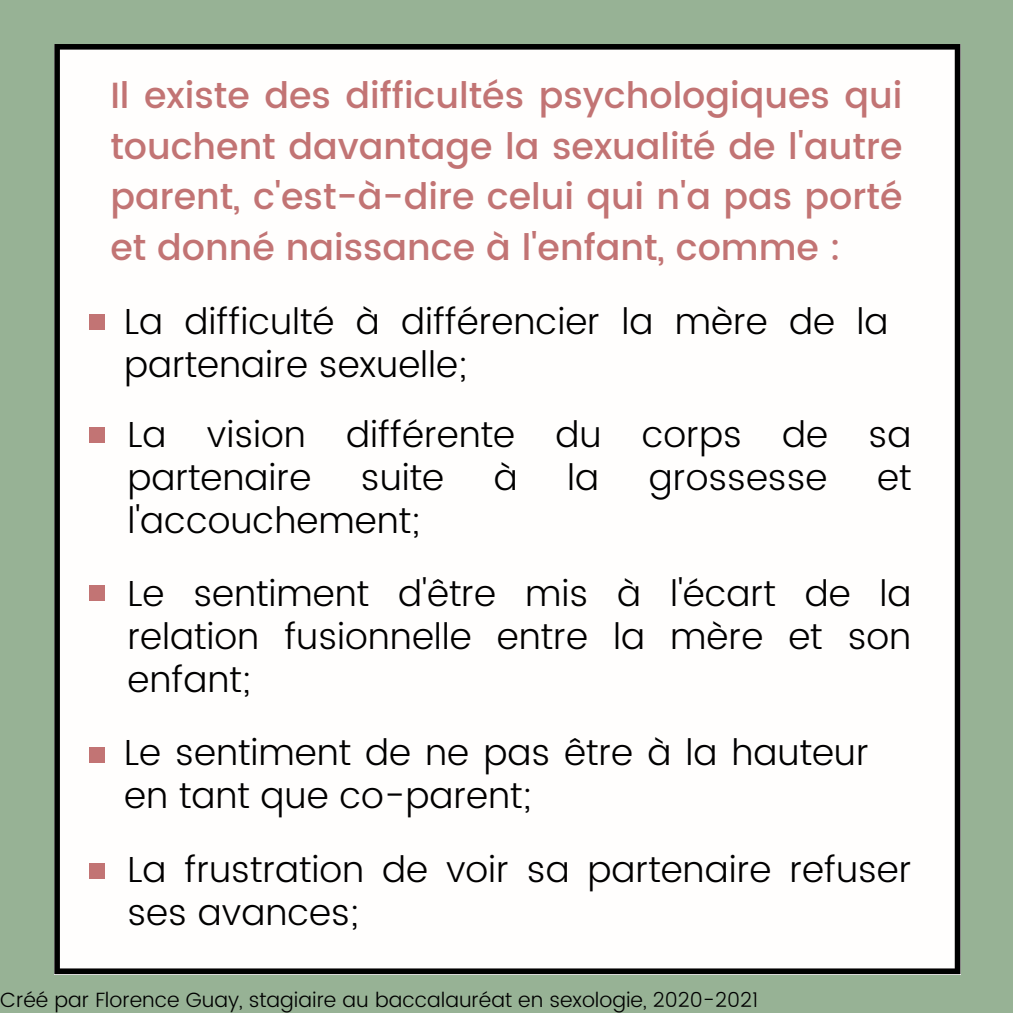
<style>
.page{position:relative;width:1013px;height:1013px;background:#fff}
.page>*{position:absolute;margin:0;border:0;box-sizing:border-box;transform-origin:0 0}
.t1{font:500 36.38px/50.8px "Poppins";color:#c27474;text-align:justify}
.t2{font:300 36.25px/43.1px "Poppins";color:#000}
.t3{font:300 20.62px "Poppins";color:#000}
</style>
<div class="page">
<div style="left:0;top:0;width:1012px;height:1012px;background:#97b295"></div>
<div style="left:54px;top:44px;width:906px;height:930px;background:#fffefd"></div>
<div style="left:89px;top:314px;width:15px;height:16px;background:#c27474"></div>
<div style="left:89px;top:427px;width:15px;height:16px;background:#c27474"></div>
<div style="left:89px;top:584px;width:15px;height:16px;background:#c27474"></div>
<div style="left:89px;top:746px;width:15px;height:16px;background:#c27474"></div>
<div style="left:89px;top:863px;width:15px;height:16px;background:#c27474"></div>
<p class="t1" style="left:110px;top:70px;width:793px">Il existe des difficultés psychologiques qui touchent davantage la sexualité de l'autre parent, c'est-à-dire celui qui n'a pas porté et donné naissance à l'enfant, comme :</p>
<p class="t2" style="left:124px;top:299px;width:765px">La difficulté à différencier la mère de la partenaire sexuelle;</p>
<p class="t2" style="left:127px;top:413px;width:785px">La vision différente du corps de sa partenaire</p>
<p class="t2" style="left:361px;top:456px;width:85px">suite</p>
<p class="t2" style="left:493px;top:456px;width:25px">à</p>
<p class="t2" style="left:567px;top:456px;width:33px">la</p>
<p class="t2" style="left:649px;top:456px;width:180px">grossesse</p>
<p class="t2" style="left:877px;top:456px;width:36px">et</p>
<p class="t2" style="left:127px;top:499px;width:294px">l'accouchement;</p>
<p class="t2" style="left:127px;top:571px;width:785px;text-align:justify">Le sentiment d'être mis à l'écart de la relation fusionnelle entre la mère et son enfant;</p>
<p class="t2" style="left:124px;top:731px;width:746px">Le sentiment de ne pas être à la hauteur en tant que co-parent;</p>
<p class="t2" style="left:127px;top:847px;width:785px">La frustration de voir sa partenaire refuser ses avances;</p>
<p class="t3" style="left:0;top:987px;width:759px">Créé par Florence Guay, stagiaire au baccalauréat en sexologie, 2020-2021</p>
</div>
